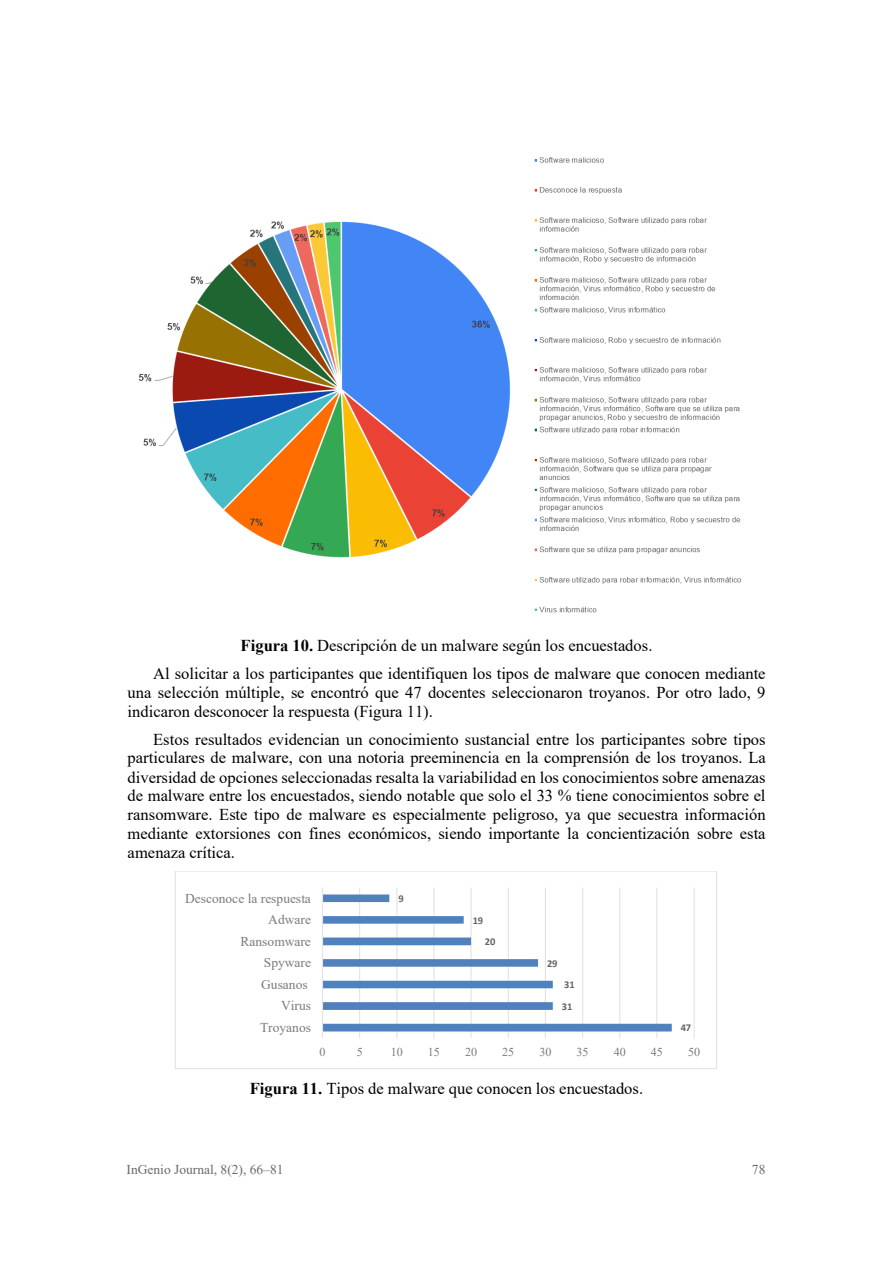
<style>
.page{position:relative;width:893px;height:1263px;background:#fff}
.page>*{position:absolute;margin:0;border:0;box-sizing:border-box;transform-origin:0 0}
.t1{font:16.5px/19px "Times New Roman";color:#000}
.t2{font:13.5px "Times New Roman";color:#7b7b7b}
.t3{font:13.5px "Times New Roman";color:#6d6867}
.t4{font:12px "Times New Roman";letter-spacing:-.01em;color:#7b7b7b}
.t5{font:700 10.5px "Calibri";letter-spacing:-.005em;color:#646363}
.s1{font-weight:700}
</style>
<div class="page">
<img style="left:138px;top:157px;width:604px;height:456px">
<hr style="left:359px;top:887px;width:1px;height:151px;background:#e3e3e3">
<hr style="left:396px;top:887px;width:1px;height:151px;background:#e3e3e3">
<hr style="left:433px;top:887px;width:2px;height:151px;background:#e3e3e3">
<hr style="left:470px;top:887px;width:2px;height:151px;background:#e3e3e3">
<hr style="left:508px;top:887px;width:1px;height:151px;background:#e3e3e3">
<hr style="left:545px;top:887px;width:1px;height:151px;background:#e3e3e3">
<hr style="left:582px;top:887px;width:1px;height:151px;background:#e3e3e3">
<hr style="left:619px;top:887px;width:1px;height:151px;background:#e3e3e3">
<hr style="left:656px;top:887px;width:1px;height:151px;background:#e3e3e3">
<hr style="left:693px;top:887px;width:2px;height:151px;background:#e3e3e3">
<svg style="left:323px;top:894px;width:349px;height:137px"></svg>
<hr style="left:322px;top:887px;width:1px;height:151px;background:#e3e3e3">
<div style="left:175px;top:871px;width:542px;height:198px;border:1px solid #e3e3e3"></div>
<p class="t1" style="left:153px;top:631px;width:614px;line-height:27.9px;text-indent:87px"><span class="s1">Figura 10.</span> Descripción de un malware según los encuestados.<br>Al solicitar a los participantes que identifiquen los tipos de malware que conocen mediante</p>
<p class="t1" style="left:128px;top:682px;width:639px">una selección múltiple, se encontró que 47 docentes seleccionaron troyanos. Por otro lado, 9 indicaron desconocer la respuesta (Figura 11).</p>
<p class="t1" style="left:128px;top:729px;width:640px;text-align:justify;text-indent:26px">Estos resultados evidencian un conocimiento sustancial entre los participantes sobre tipos particulares de malware, con una notoria preeminencia en la comprensión de los troyanos. La diversidad de opciones seleccionadas resalta la variabilidad en los conocimientos sobre amenazas de malware entre los encuestados, siendo notable que solo el 33 % tiene conocimientos sobre el ransomware. Este tipo de malware es especialmente peligroso, ya que secuestra información mediante extorsiones con fines económicos, siendo importante la concientización sobre esta amenaza crítica.</p>
<p class="t2" style="left:185px;top:888px;width:127px">Desconoce la respuesta</p>
<p class="t5" style="left:398px;top:891px;width:7px">9</p>
<p class="t2" style="left:268px;top:910px;width:44px">Adware</p>
<p class="t5" style="left:473px;top:912px;width:12px">19</p>
<p class="t2" style="left:241px;top:931px;width:72px">Ransomware</p>
<p class="t5" style="left:485px;top:934px;width:12px">20</p>
<p class="t2" style="left:264px;top:953px;width:49px">Spyware</p>
<p class="t5" style="left:547px;top:956px;width:12px">29</p>
<p class="t2" style="left:261px;top:975px;width:48px">Gusanos</p>
<p class="t5" style="left:564px;top:977px;width:12px">31</p>
<p class="t2" style="left:281px;top:996px;width:31px">Virus</p>
<p class="t5" style="left:562px;top:999px;width:12px">31</p>
<p class="t2" style="left:260px;top:1018px;width:52px">Troyanos</p>
<p class="t5" style="left:681px;top:1020px;width:12px">47</p>
<p class="t4" style="left:319px;top:1044px;width:8px">0</p>
<p class="t4" style="left:357px;top:1044px;width:8px">5</p>
<p class="t4" style="left:391px;top:1044px;width:13px">10</p>
<p class="t4" style="left:428px;top:1044px;width:13px">15</p>
<p class="t4" style="left:465px;top:1044px;width:13px">20</p>
<p class="t4" style="left:502px;top:1044px;width:13px">25</p>
<p class="t4" style="left:539px;top:1044px;width:13px">30</p>
<p class="t4" style="left:577px;top:1044px;width:13px">35</p>
<p class="t4" style="left:614px;top:1044px;width:13px">40</p>
<p class="t4" style="left:651px;top:1044px;width:13px">45</p>
<p class="t4" style="left:688px;top:1044px;width:13px">50</p>
<p class="t1" style="left:250px;top:1078px;width:395px"><span class="s1">Figura 11.</span> Tipos de malware que conocen los encuestados.</p>
<p class="t3" style="left:126px;top:1160px;width:159px">InGenio Journal, 8(2), 66–81</p>
<p class="t3" style="left:752px;top:1160px;width:15px">78</p>
</div>
